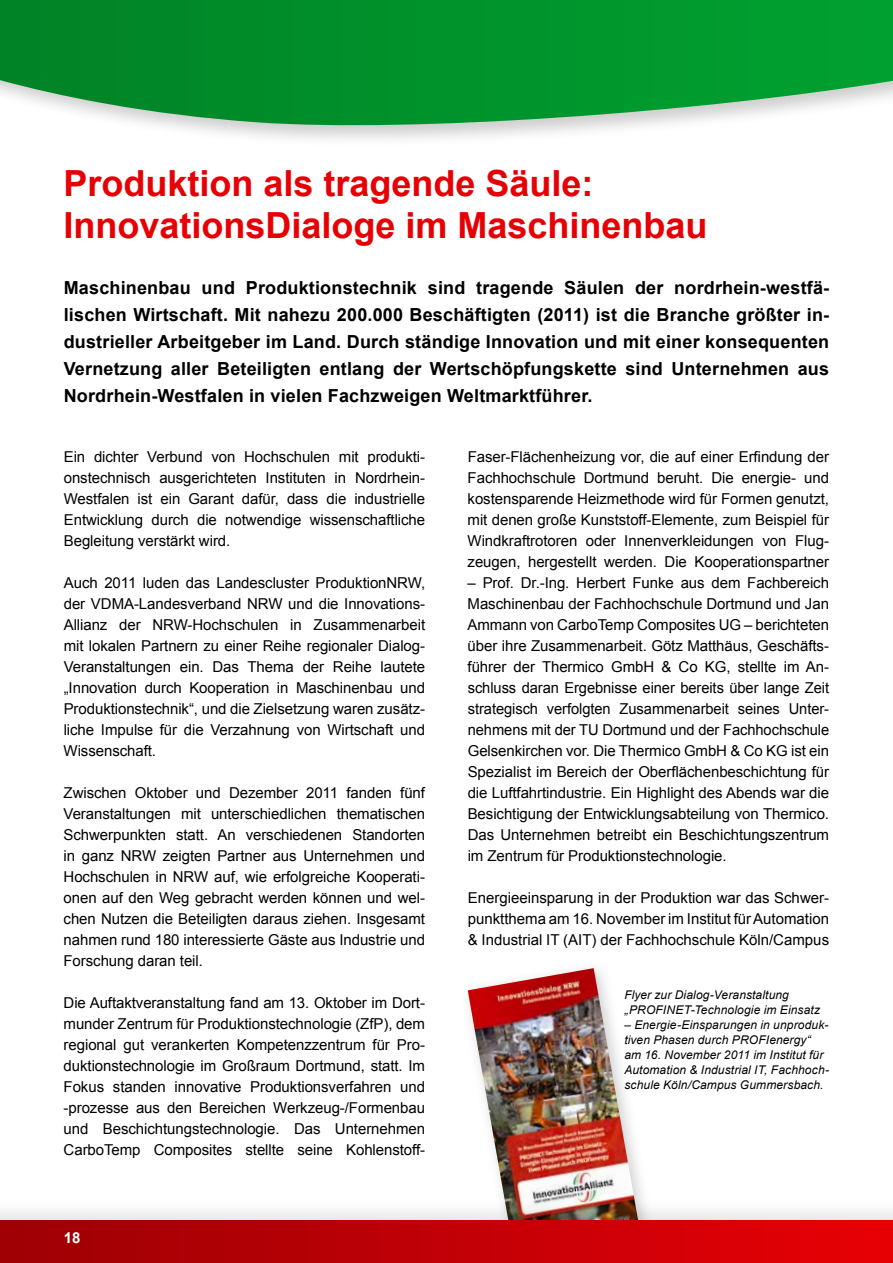
<style>
.page{position:relative;width:893px;height:1263px;background:#fff}
.page>*{position:absolute;margin:0;border:0;box-sizing:border-box;transform-origin:0 0}
.t1{font:700 36px/42px "Arial";color:#e60005}
.t2{font:700 18px/27px "Arial";letter-spacing:.01em;color:#000;text-align:justify}
.t3{font:15px/21px "Arial";letter-spacing:-.005em;color:#000;text-align:justify}
.t4{font:700 15px "Arial";color:#fff}
.t5{font:italic 12px/15px "Arial";letter-spacing:.01em;color:#000}
</style>
<div class="page">
<img style="left:468px;top:968px;width:172px;height:229px">
<div style="left:0;top:1197px;width:893px;height:66px;background:#000;opacity:.1"></div>
<div style="left:0;top:1220px;width:893px;height:43px;background:linear-gradient(to right,#9c0005,#e70006)"></div>
<div style="left:0;top:0;width:893px;height:147px;background:#000;opacity:.2"></div>
<svg style="left:0;top:0;width:892px;height:133px;background:#28a14c"></svg>
<svg style="left:892px;top:0;width:1px;height:133px"></svg>
<h1 class="t1" style="left:63px;top:164px;width:646px">Produktion als tragende Säule:<br>InnovationsDialoge im Maschinenbau</h1>
<p class="t2" style="left:64px;top:275px;width:767px">Maschinenbau und Produktionstechnik sind tragende Säulen der nordrhein-westfä&shy;lischen Wirtschaft. Mit nahezu 200.000 Beschäftigten (2011) ist die Branche größter in&shy;dustrieller Arbeitgeber im Land. Durch ständige Innovation und mit einer konsequenten Vernetzung aller Beteiligten entlang der Wertschöpfungskette sind Unternehmen aus Nordrhein-Westfalen in vielen Fachzweigen Weltmarktführer.</p>
<p class="t3" style="left:64px;top:446px;width:363px">Ein dichter Verbund von Hochschulen mit produkti&shy;onstechnisch ausgerichteten Instituten in Nordrhein-Westfalen ist ein Garant dafür, dass die industrielle Entwicklung durch die notwendige wissenschaftliche Begleitung verstärkt wird.</p>
<p class="t3" style="left:64px;top:572px;width:363px">Auch 2011 luden das Landescluster ProduktionNRW, der VDMA-Landesverband NRW und die Innovations-Allianz der NRW-Hochschulen in Zusammenarbeit mit lokalen Partnern zu einer Reihe regionaler Dialog-Veranstaltungen ein. Das Thema der Reihe lautete „Innovation durch Kooperation in Maschinenbau und Produktionstechnik“, und die Zielsetzung waren zusätz&shy;liche Impulse für die Verzahnung von Wirtschaft und Wissenschaft.</p>
<p class="t3" style="left:64px;top:782px;width:363px">Zwischen Oktober und Dezember 2011 fanden fünf Veranstaltungen mit unterschiedlichen thematischen Schwerpunkten statt. An verschiedenen Standorten in ganz NRW zeigten Partner aus Unternehmen und Hochschulen in NRW auf, wie erfolgreiche Kooperati&shy;onen auf den Weg gebracht werden können und wel&shy;chen Nutzen die Beteiligten daraus ziehen. Insgesamt nahmen rund 180 interessierte Gäste aus Industrie und Forschung daran teil.</p>
<p class="t3" style="left:64px;top:992px;width:363px">Die Auftaktveranstaltung fand am 13. Oktober im Dort&shy;munder Zentrum für Produktionstechnologie (ZfP), dem regional gut verankerten Kompetenzzentrum für Pro&shy;duktionstechnologie im Großraum Dortmund, statt. Im Fokus standen innovative Produktionsverfahren und -prozesse aus den Bereichen Werkzeug-/Formenbau und Beschichtungstechnologie. Das Unternehmen CarboTemp Composites stellte seine Kohlenstoff-</p>
<p class="t4" style="left:64px;top:1228px;width:18px">18</p>
<p class="t3" style="left:468px;top:446px;width:363px">Faser-Flächenheizung vor, die auf einer Erfindung der Fachhochschule Dortmund beruht. Die energie- und kostensparende Heizmethode wird für Formen genutzt, mit denen große Kunststoff-Elemente, zum Beispiel für Windkraftrotoren oder Innenverkleidungen von Flug&shy;zeugen, hergestellt werden. Die Kooperationspartner</p>
<p class="t3" style="left:468px;top:572px;width:363px">– Prof. Dr.-Ing. Herbert Funke aus dem Fachbereich Maschinenbau der Fachhochschule Dortmund und Jan Ammann von CarboTemp Composites UG – berichteten über ihre Zusammenarbeit. Götz Matthäus, Geschäfts&shy;führer der Thermico GmbH &amp; Co KG, stellte im An&shy;schluss daran Ergebnisse einer bereits über lange Zeit strategisch verfolgten Zusammenarbeit seines Unter&shy;nehmens mit der TU Dortmund und der Fachhochschule Gelsenkirchen vor. Die Thermico GmbH &amp; Co KG ist ein Spezialist im Bereich der Oberflächenbeschichtung für die Luftfahrtindustrie. Ein Highlight des Abends war die Besichtigung der Entwicklungsabteilung von Thermico.<br>Das Unternehmen betreibt ein Beschichtungszentrum im Zentrum für Produktionstechnologie.</p>
<p class="t3" style="left:468px;top:887px;width:363px">Energieeinsparung in der Produktion war das Schwer&shy;punktthema am 16. November im Institut fürAutomation &amp; Industrial IT (AIT) der Fachhochschule Köln/Campus</p>
<p class="t5" style="left:624px;top:987px;width:197px">Flyer zur Dialog-Veranstaltung „PROFINET-Technologie im Einsatz</p>
<p class="t5" style="left:624px;top:1017px;width:206px">– Energie-Einsparungen in unproduk&shy;tiven Phasen durch PROFIenergy“ am 16. November 2011 im Institut für Automation &amp; Industrial IT, Fachhoch&shy;schule Köln/Campus Gummersbach.</p>
</div>
